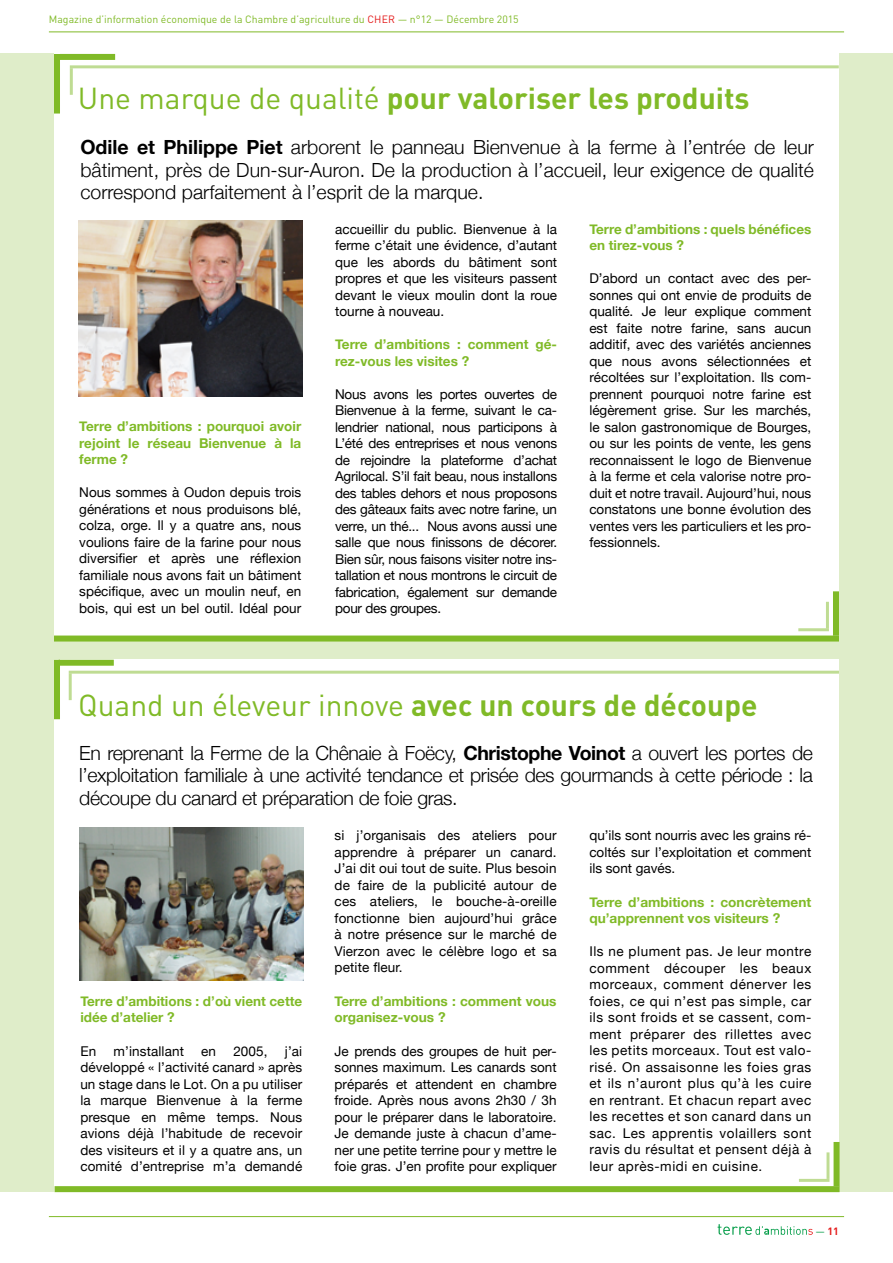
<style>
.page{position:relative;width:893px;height:1263px;background:#fff}
.page>*{position:absolute;margin:0;border:0;box-sizing:border-box;transform-origin:0 0}
.t1{font:700 30px "DIN Pro";color:#80ba27}
.t2{font:30px "DIN Pro";color:#80ba27}
.t3{font:300 19.5px/22.5px "Helvetica Neue";letter-spacing:-.02em;color:#000;text-align:justify}
.t4{font:13.5px/16.5px "Helvetica Neue";color:#000;text-align:justify}
.t5{font:700 13.5px/16.5px "Helvetica Neue";color:#80ba27}
.t6{font:10.5px "DIN Pro";color:#80ba27}
.t7{font:700 10.5px "DIN Pro";color:#e41b1b}
.s1{color:#e41b1b}
.s2{font-weight:400}
.s3{font-weight:700}
.s4{font-weight:400;color:#009c46}
</style>
<div class="page">
<hr style="left:49px;top:32px;width:795px;height:1px;background:#80ba27">
<div style="left:0;top:53px;width:893px;height:1138px;background:#dfedc9"></div>
<div style="left:54px;top:660px;width:785px;height:532px;background:#fff"></div>
<div style="left:54px;top:53px;width:785px;height:587px;background:#fff"></div>
<div style="left:60px;top:54px;width:55px;height:6px;background:#80ba27"></div>
<div style="left:54px;top:54px;width:6px;height:60px;background:#80ba27"></div>
<hr style="left:70px;top:65px;width:769px;height:3px;background:#80ba27">
<hr style="left:70px;top:68px;width:3px;height:27px;background:#80ba27">
<img style="left:79px;top:221px;width:223px;height:176px">
<hr style="left:49px;top:1216px;width:795px;height:1px;background:#80ba27">
<div style="left:833px;top:591px;width:6px;height:45px;background:#80ba27"></div>
<div style="left:54px;top:635px;width:785px;height:6px;background:#80ba27"></div>
<hr style="left:798px;top:628px;width:31px;height:3px;background:#80ba27">
<hr style="left:826px;top:602px;width:3px;height:26px;background:#80ba27">
<svg style="left:718px;top:1224px;width:95px;height:11px"></svg>
<div style="left:54px;top:660px;width:6px;height:59px;background:#80ba27"></div>
<hr style="left:69px;top:671px;width:770px;height:3px;background:#80ba27">
<hr style="left:69px;top:674px;width:3px;height:26px;background:#80ba27">
<div style="left:59px;top:660px;width:55px;height:6px;background:#80ba27"></div>
<img style="left:80px;top:827px;width:223px;height:154px">
<div style="left:833px;top:1142px;width:6px;height:44px;background:#80ba27"></div>
<div style="left:55px;top:1186px;width:784px;height:6px;background:#80ba27"></div>
<hr style="left:799px;top:1179px;width:30px;height:3px;background:#80ba27">
<hr style="left:826px;top:1152px;width:3px;height:27px;background:#80ba27">
<p class="t6" style="left:49px;top:11px;width:471px">Magazine d’information économique de la Chambre d’agriculture du <span class="s1">CHER</span> — n°12 — Décembre 2015</p>
<h1 class="t1" style="left:78px;top:73px;width:673px"><span class="s2">Une marque de qualité</span> pour valoriser les produits</h1>
<h2 class="t3" style="left:80px;top:135px;width:735px"><span class="s3">Odile et Philippe Piet</span> arborent le panneau Bienvenue à la ferme à l’entrée de leur bâtiment, près de Dun-sur-Auron. De la production à l’accueil, leur exigence de qualité correspond parfaitement à l’esprit de la marque.</h2>
<p class="t5" style="left:79px;top:419px;width:223px;text-align:justify">Terre d’ambitions : pourquoi avoir rejoint le réseau Bienvenue à la ferme ?</p>
<p class="t4" style="left:79px;top:485px;width:223px">Nous sommes à Oudon depuis trois générations et nous produisons blé, colza, orge. Il y a quatre ans, nous voulions faire de la farine pour nous diversifier et après une réflexion familiale nous avons fait un bâtiment spécifique, avec un moulin neuf, en bois, qui est un bel outil. Idéal pour</p>
<p class="t4" style="left:335px;top:221px;width:223px">accueillir du public. Bienvenue à la ferme c’était une évidence, d’autant que les abords du bâtiment sont propres et que les visiteurs passent devant le vieux moulin dont la roue tourne à nouveau.</p>
<p class="t5" style="left:335px;top:336px;width:223px">Terre d’ambitions : comment gé&shy;rez-vous les visites ?</p>
<p class="t4" style="left:335px;top:386px;width:223px">Nous avons les portes ouvertes de Bienvenue à la ferme, suivant le ca&shy;lendrier national, nous participons à L’été des entreprises et nous venons de rejoindre la plateforme d’achat Agrilocal. S’il fait beau, nous installons des tables dehors et nous proposons des gâteaux faits avec notre farine, un verre, un thé... Nous avons aussi une salle que nous finissons de décorer.<br>Bien sûr, nous faisons visiter notre ins&shy;tallation et nous montrons le circuit de fabrication, également sur demande pour des groupes.</p>
<p class="t5" style="left:589px;top:221px;width:223px">Terre d’ambitions : quels bénéfices en tirez-vous ?</p>
<p class="t4" style="left:589px;top:271px;width:223px">D’abord un contact avec des per&shy;sonnes qui ont envie de produits de qualité. Je leur explique comment est faite notre farine, sans aucun additif, avec des variétés anciennes que nous avons sélectionnées et récoltées sur l’exploitation. Ils com&shy;prennent pourquoi notre farine est légèrement grise. Sur les marchés, le salon gastronomique de Bourges, ou sur les points de vente, les gens reconnaissent le logo de Bienvenue à la ferme et cela valorise notre pro&shy;duit et notre travail. Aujourd’hui, nous constatons une bonne évolution des ventes vers les particuliers et les pro&shy;fessionnels.</p>
<h1 class="t2" style="left:78px;top:681px;width:681px">Quand un éleveur innove <span class="s3">avec un cours de découpe</span></h1>
<h2 class="t3" style="left:79px;top:740px;width:735px">En reprenant la Ferme de la Chênaie à Foëcy, <span class="s3">Christophe Voinot</span> a ouvert les portes de l’exploitation familiale à une activité tendance et prisée des gourmands à cette période : la découpe du canard et préparation de foie gras.</h2>
<p class="t4" style="left:335px;top:828px;width:223px">si j’organisais des ateliers pour apprendre à préparer un canard.<br>J’ai dit oui tout de suite. Plus besoin de faire de la publicité autour de ces ateliers, le bouche-à-oreille fonctionne bien aujourd’hui grâce à notre présence sur le marché de Vierzon avec le célèbre logo et sa petite fleur.</p>
<p class="t5" style="left:335px;top:993px;width:223px">Terre d’ambitions : comment vous organisez-vous ?</p>
<p class="t4" style="left:335px;top:1043px;width:223px">Je prends des groupes de huit per&shy;sonnes maximum. Les canards sont préparés et attendent en chambre froide. Après nous avons 2h30 / 3h pour le préparer dans le laboratoire.<br>Je demande juste à chacun d’ame&shy;ner une petite terrine pour y mettre le foie gras. J’en profite pour expliquer</p>
<p class="t4" style="left:589px;top:828px;width:223px">qu’ils sont nourris avec les grains ré&shy;coltés sur l’exploitation et comment ils sont gavés.</p>
<p class="t5" style="left:589px;top:894px;width:223px">Terre d’ambitions : concrètement qu’apprennent vos visiteurs ?</p>
<p class="t4" style="left:589px;top:944px;width:223px">Ils ne plument pas. Je leur montre comment découper les beaux morceaux, comment dénerver les foies, ce qui n’est pas simple, car ils sont froids et se cassent, com&shy;ment préparer des rillettes avec les petits morceaux. Tout est valo&shy;risé. On assaisonne les foies gras et ils n’auront plus qu’à les cuire en rentrant. Et chacun repart avec les recettes et son canard dans un sac. Les apprentis volaillers sont ravis du résultat et pensent déjà à leur après-midi en cuisine.</p>
<p class="t5" style="left:80px;top:993px;width:223px">Terre d’ambitions : d’où vient cette idée d’atelier ?</p>
<p class="t4" style="left:80px;top:1043px;width:17px">En</p>
<p class="t4" style="left:113px;top:1043px;width:72px">m’installant</p>
<p class="t4" style="left:201px;top:1043px;width:16px">en</p>
<p class="t4" style="left:233px;top:1043px;width:36px">2005,</p>
<p class="t4" style="left:80px;top:1043px;width:223px;text-indent:205px">j’ai développé « l’activité canard » après un stage dans le Lot. On a pu utiliser la marque Bienvenue à la ferme presque en même temps. Nous avions déjà l’habitude de recevoir des visiteurs et il y a quatre ans, un comité d’entreprise m’a demandé</p>
<p class="t7" style="left:815px;top:1222px;width:25px"><span class="s4">—</span> 11</p>
</div>
